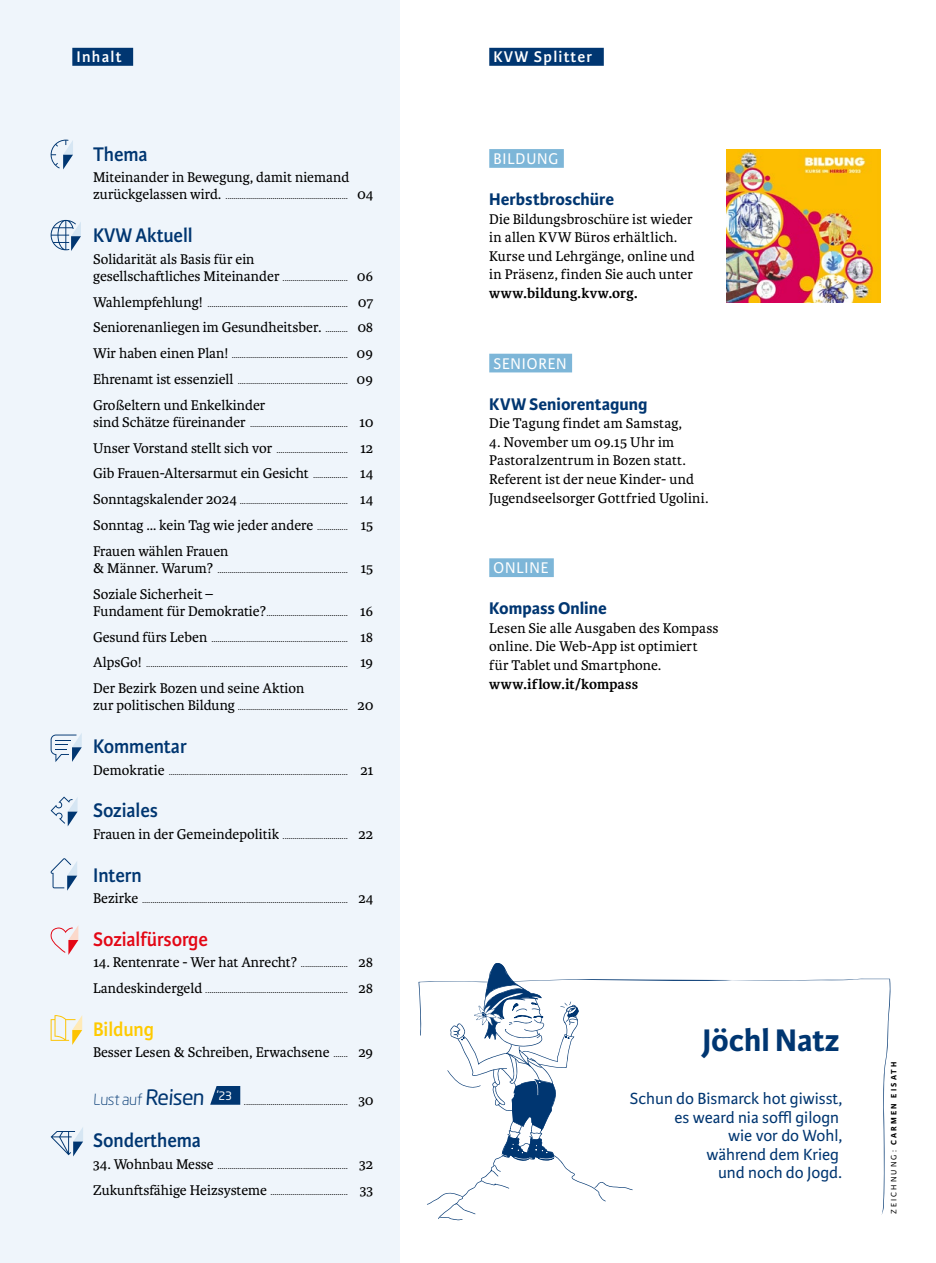
<style>
.page{position:relative;width:936px;height:1263px;background:#fff}
.page>*{position:absolute;margin:0;border:0;box-sizing:border-box;transform-origin:0 0}
.t1{font:700 33.3px "Karmina Sans";color:#003671}
.t2{font:600 21px "Karmina Sans";letter-spacing:-.005em;color:#003671;scale:.95 1}
.t3{font:600 21px "Karmina Sans";letter-spacing:-.005em;color:#e30715;scale:.95 1}
.t4{font:600 21px "Karmina Sans";letter-spacing:-.005em;color:#ffca00;scale:.95 1}
.t5{font:700 18px "Karmina Sans";color:#003671}
.t6{font:17.25px/18.6px "Karmina Sans";color:#003671;text-align:right}
.t7{font:16.5px "Karmina Sans";letter-spacing:.055em;color:#fff;scale:.95 1}
.t8{font:600 16.5px "Karmina Sans";letter-spacing:.075em;color:#fff}
.t9{font:300 15.3px "Neo Sans Std";color:#003671}
.t10{font:15px/18.6px "Karmina";color:#000}
.t11{font:700 15px "Karmina";letter-spacing:.01em;color:#000}
.t12{font:11.4px "Neo Sans Std";color:#fff}
.t13{font:9px "Karmina";color:#000}
.t14{font:700 8.25px "Karmina Sans";letter-spacing:.26em;color:#000}
.s1{font-size:15px}
.s2{font-size:9px}
.s3{font-weight:400;font-size:21px}
.s4{font-weight:400}
</style>
<div class="page">
<div style="left:0;top:0;width:399px;height:1263px;background:#eff5fb"></div>
<img style="left:726px;top:149px;width:154px;height:154px">
<div style="left:489px;top:149px;width:75px;height:19px;background:#7db6d8"></div>
<div style="left:489px;top:354px;width:83px;height:18px;background:#7db6d8"></div>
<div style="left:489px;top:558px;width:64px;height:19px;background:#7db6d8"></div>
<svg style="left:51px;top:140px;width:22px;height:29px"></svg>
<svg style="left:51px;top:220px;width:30px;height:31px"></svg>
<svg style="left:51px;top:733px;width:31px;height:29px"></svg>
<svg style="left:51px;top:796px;width:27px;height:30px"></svg>
<svg style="left:50px;top:858px;width:27px;height:33px"></svg>
<svg style="left:50px;top:926px;width:28px;height:29px"></svg>
<svg style="left:51px;top:1015px;width:31px;height:30px"></svg>
<svg style="left:210px;top:1086px;width:30px;height:19px"></svg>
<svg style="left:51px;top:1127px;width:32px;height:29px"></svg>
<div style="left:72px;top:48px;width:61px;height:18px;background:#003671"></div>
<div style="left:489px;top:48px;width:114px;height:18px;background:#003671"></div>
<svg style="left:438px;top:963px;width:74px;height:257px"></svg>
<svg style="left:418px;top:979px;width:472px;height:236px"></svg>
<h3 class="t8" style="left:77px;top:47px;width:47px">Inhalt</h3>
<h3 class="t8" style="left:493px;top:47px;width:100px">KVW Splitter</h3>
<h2 class="t2" style="left:93px;top:142px;width:59px">Thema</h2>
<h3 class="t10" style="left:93px;top:168px;width:258px">Miteinander in Bewegung, damit niemand</h3>
<p class="t13" style="left:93px;top:191px;width:281px"><span class="s1">zurückgelassen wird.</span> ............................................................ <span class="s1">04</span></p>
<h2 class="t2" style="left:93px;top:223px;width:106px">KVW Aktuell</h2>
<h3 class="t10" style="left:93px;top:250px;width:163px">Solidarität als Basis für ein</h3>
<p class="t13" style="left:93px;top:273px;width:281px"><span class="s1">gesellschaftliches Miteinander</span> ................................ <span class="s1">06</span></p>
<p class="t13" style="left:93px;top:299px;width:281px"><span class="s1">Wahlempfehlung!</span> ..................................................................... <span class="s1">07</span></p>
<h3 class="t10" style="left:93px;top:318px;width:281px">Seniorenanliegen im Gesundheitsber. <span class="s2">...........</span> 08</h3>
<p class="t13" style="left:93px;top:350px;width:281px"><span class="s1">Wir haben einen Plan!</span> ......................................................... <span class="s1">09</span></p>
<p class="t13" style="left:93px;top:376px;width:281px"><span class="s1">Ehrenamt ist essenziell</span> ...................................................... <span class="s1">09</span></p>
<h3 class="t10" style="left:93px;top:396px;width:174px">Großeltern und Enkelkinder</h3>
<p class="t13" style="left:93px;top:419px;width:281px"><span class="s1">sind Schätze füreinander</span> ................................................ <span class="s1">10</span></p>
<p class="t13" style="left:93px;top:445px;width:281px"><span class="s1">Unser Vorstand stellt sich vor</span> ................................... <span class="s1">12</span></p>
<h3 class="t10" style="left:93px;top:464px;width:281px">Gib Frauen-Altersarmut ein Gesicht <span class="s2">.................</span> 14</h3>
<p class="t13" style="left:93px;top:496px;width:281px"><span class="s1">Sonntagskalender 2024</span> ..................................................... <span class="s1">14</span></p>
<h3 class="t10" style="left:93px;top:512px;width:281px;line-height:25.8px">Sonntag … kein Tag wie jeder andere <span class="s2">...............</span> 15<br>Frauen wählen Frauen</h3>
<p class="t13" style="left:93px;top:565px;width:281px"><span class="s1">&amp; Männer. Warum?</span> ................................................................ <span class="s1">15</span></p>
<h3 class="t10" style="left:93px;top:585px;width:121px">Soziale Sicherheit –</h3>
<p class="t13" style="left:93px;top:608px;width:281px"><span class="s1">Fundament für Demokratie?</span>........................................ <span class="s1">16</span></p>
<p class="t13" style="left:93px;top:634px;width:281px"><span class="s1">Gesund fürs Leben</span> ................................................................... <span class="s1">18</span></p>
<p class="t13" style="left:93px;top:659px;width:281px"><span class="s1">AlpsGo!</span> ................................................................................................... <span class="s1">19</span></p>
<h3 class="t10" style="left:93px;top:679px;width:213px">Der Bezirk Bozen und seine Aktion</h3>
<p class="t13" style="left:93px;top:702px;width:281px"><span class="s1">zur politischen Bildung</span> ...................................................... <span class="s1">20</span></p>
<h2 class="t2" style="left:93px;top:734px;width:100px">Kommentar</h2>
<p class="t13" style="left:93px;top:767px;width:281px"><span class="s1">Demokratie</span> ........................................................................................ <span class="s1">21</span></p>
<h2 class="t2" style="left:93px;top:799px;width:70px">Soziales</h2>
<p class="t13" style="left:93px;top:831px;width:281px"><span class="s1">Frauen in der Gemeindepolitik</span> ................................ <span class="s1">22</span></p>
<h2 class="t2" style="left:93px;top:863px;width:53px">Intern</h2>
<p class="t13" style="left:93px;top:895px;width:281px"><span class="s1">Bezirke</span> ..................................................................................................... <span class="s1">24</span></p>
<h2 class="t3" style="left:93px;top:927px;width:122px">Sozialfürsorge</h2>
<h3 class="t10" style="left:93px;top:953px;width:281px">14. Rentenrate - Wer hat Anrecht? <span class="s2">.......................</span> 28</h3>
<p class="t13" style="left:93px;top:985px;width:281px"><span class="s1">Landeskindergeld</span> ...................................................................... <span class="s1">28</span></p>
<h2 class="t4" style="left:93px;top:1017px;width:66px">Bildung</h2>
<h3 class="t10" style="left:93px;top:1043px;width:281px">Besser Lesen &amp; Schreiben, Erwachsene <span class="s2">.......</span> 29</h3>
<p class="t12" style="left:217px;top:1089px;width:17px">’23</p>
<h3 class="t9" style="left:93px;top:1090px;width:114px">Lust auf <span class="s3">Reisen</span></h3>
<p class="t13" style="left:244px;top:1097px;width:131px">................................................... <span class="s1">30</span></p>
<h2 class="t2" style="left:93px;top:1129px;width:115px">Sonderthema</h2>
<p class="t13" style="left:93px;top:1161px;width:281px"><span class="s1">34. Wohnbau Messe</span> ................................................................ <span class="s1">32</span></p>
<p class="t13" style="left:93px;top:1187px;width:281px"><span class="s1">Zukunftsfähige Heizsysteme</span> ...................................... <span class="s1">33</span></p>
<h3 class="t7" style="left:493px;top:150px;width:70px">BILDUNG</h3>
<h3 class="t5" style="left:489px;top:189px;width:126px">Herbstbroschüre</h3>
<h3 class="t10" style="left:489px;top:210px;width:207px">Die Bildungsbroschüre ist wieder in allen KVW Büros erhältlich.<br>Kurse und Lehrgänge, online und in Präsenz, finden Sie auch unter</h3>
<h3 class="t11" style="left:489px;top:285px;width:150px">www.bildung.kvw.org.</h3>
<h3 class="t7" style="left:493px;top:354px;width:78px">SENIOREN</h3>
<h3 class="t5" style="left:489px;top:393px;width:160px">KVW Seniorentagung</h3>
<h3 class="t10" style="left:489px;top:414px;width:194px">Die Tagung findet am Samstag,</h3>
<h3 class="t10" style="left:489px;top:433px;width:220px">4. November um 09.15 Uhr im<br>Pastoralzentrum in Bozen statt.<br>Referent ist der neue Kinder- und<br>Jugendseelsorger Gottfried Ugolini.</h3>
<h3 class="t7" style="left:493px;top:559px;width:59px">ONLINE</h3>
<h3 class="t5" style="left:489px;top:598px;width:119px">Kompass Online</h3>
<h3 class="t10" style="left:489px;top:619px;width:231px">Lesen Sie alle Ausgaben des Kompass online. Die Web-App ist optimiert für Tablet und Smartphone.</h3>
<h3 class="t11" style="left:489px;top:675px;width:150px">www.iflow.it/kompass</h3>
<h1 class="t1" style="left:702px;top:1021px;width:139px">Jöchl Natz</h1>
<h3 class="t6" style="left:630px;top:1089px;width:214px">Schun do Bismarck hot giwisst, es weard nia soffl gilogn<br>wie vor do Wohl,<br>während dem Krieg<br>und noch do Jogd.</h3>
<p class="t14" style="left:889px;top:1214px;width:154px;rotate:-90deg"><span class="s4">ZEICHNUNG:</span> CARMEN EISATH</p>
</div>
